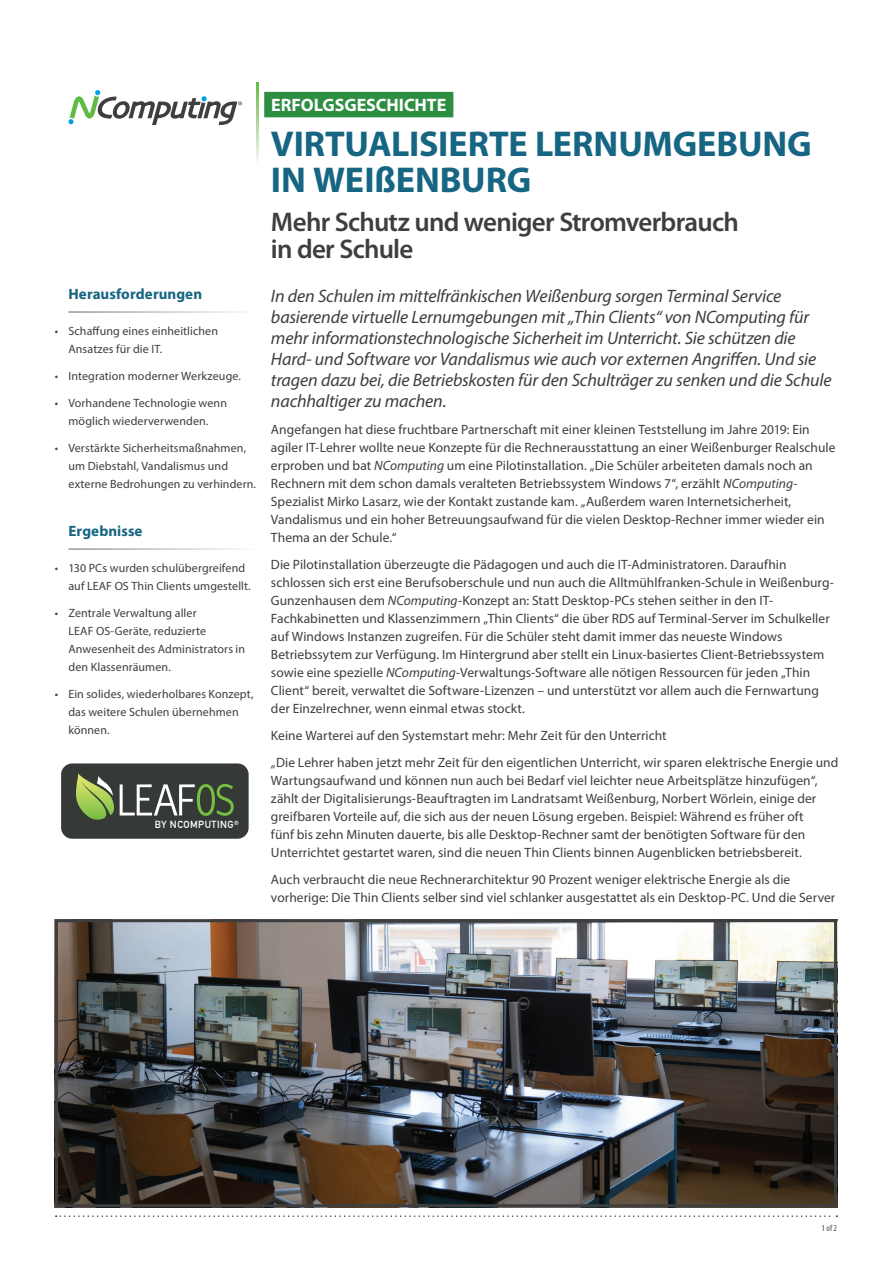
<style>
.page{position:relative;width:893px;height:1263px;background:#fff}
.page>*{position:absolute;margin:0;border:0;box-sizing:border-box;transform-origin:0 0}
.t1{font:700 36px/36px "Myriad Pro";letter-spacing:-.005em;color:#166582}
.t2{font:600 27px/27px "Myriad Pro";letter-spacing:-.03em;color:#3e3e3f}
.t3{font:italic 18px/21px "Myriad Pro";letter-spacing:-.01em;color:#3e3e3f}
.t4{font:700 18px "Myriad Pro";letter-spacing:-.005em;color:#fff}
.t5{font:700 15px "Myriad Pro";letter-spacing:.005em;color:#166582}
.t6{font:13.5px/18px "Myriad Pro";letter-spacing:.005em;color:#3e3e3f}
.t7{font:12px/18px "Myriad Pro";letter-spacing:.01em;color:#3e3e3f}
.t8{font:700 10.05px "DIN Alternate";letter-spacing:.05em;color:#fff}
.t9{font:condensed 9px "Myriad Pro";color:#4b4c4d}
.s1{font-style:italic}
</style>
<div class="page">
<svg style="left:68px;top:90px;width:174px;height:35px"></svg>
<svg style="left:257px;top:82px;width:1px;height:78px"></svg>
<svg style="left:56px;top:1215px;width:781px;height:2px"></svg>
<div style="left:264px;top:92px;width:189px;height:25px;background:#2d8e42"></div>
<img style="left:59px;top:923px;width:774px;height:280px">
<div style="left:55px;top:919px;width:782px;height:288px;border:3px solid #3e3e3f"></div>
<div style="left:61px;top:763px;width:188px;height:76px;background:#363a36;border-radius:11px"></div>
<svg style="left:76px;top:773px;width:158px;height:47px"></svg>
<p class="t5" style="left:68px;top:284px;width:135px">Herausforderungen</p>
<p class="t7" style="left:68px;top:322px;width:151px;text-indent:-14px">• Schaffung eines einheitlichen<br>Ansatzes für die IT.</p>
<p class="t7" style="left:55px;top:367px;width:188px">• Integration moderner Werkzeuge.</p>
<p class="t7" style="left:55px;top:394px;width:174px;text-align:center">• Vorhandene Technologie wenn möglich wiederverwenden.</p>
<p class="t7" style="left:68px;top:439px;width:189px;text-indent:-14px">• Verstärkte Sicherheitsmaßnahmen, um Diebstahl, Vandalismus und externe Bedrohungen zu verhindern.</p>
<p class="t5" style="left:68px;top:521px;width:76px">Ergebnisse</p>
<p class="t7" style="left:68px;top:559px;width:184px;text-indent:-14px">• 130 PCs wurden schulübergreifend auf LEAF OS Thin Clients umgestellt.</p>
<p class="t7" style="left:68px;top:604px;width:178px;text-indent:-14px">• Zentrale Verwaltung aller<br>LEAF OS-Geräte, reduzierte<br>Anwesenheit des Administrators in den Klassenräumen.</p>
<p class="t7" style="left:68px;top:685px;width:187px;text-indent:-14px">• Ein solides, wiederholbares Konzept, das weitere Schulen übernehmen können.</p>
<p class="t8" style="left:155px;top:817px;width:85px">BY NCOMPUTING<sup>®</sup></p>
<h3 class="t4" style="left:271px;top:94px;width:177px">ERFOLGSGESCHICHTE</h3>
<h1 class="t1" style="left:271px;top:125px;width:542px">VIRTUALISIERTE LERNUMGEBUNG<br>IN WEIßENBURG</h1>
<h2 class="t2" style="left:271px;top:208px;width:469px">Mehr Schutz und weniger Stromverbrauch in der Schule</h2>
<p class="t3" style="left:271px;top:285px;width:562px">In den Schulen im mittelfränkischen Weißenburg sorgen Terminal Service basierende virtuelle Lernumgebungen mit „Thin Clients“ von NComputing für mehr informationstechnologische Sicherheit im Unterricht. Sie schützen die Hard- und Software vor Vandalismus wie auch vor externen Angriffen. Und sie tragen dazu bei, die Betriebskosten für den Schulträger zu senken und die Schule nachhaltiger zu machen.</p>
<p class="t6" style="left:271px;top:420px;width:566px">Angefangen hat diese fruchtbare Partnerschaft mit einer kleinen Teststellung im Jahre 2019: Ein agiler IT-Lehrer wollte neue Konzepte für die Rechnerausstattung an einer Weißenburger Realschule erproben und bat <span class="s1">NComputing</span> um eine Pilotinstallation. „Die Schüler arbeiteten damals noch an Rechnern mit dem schon damals veralteten Betriebssystem Windows 7“, erzählt <span class="s1">NComputing</span>-Spezialist Mirko Lasarz, wie der Kontakt zustande kam. „Außerdem waren Internetsicherheit, Vandalismus und ein hoher Betreuungsaufwand für die vielen Desktop-Rechner immer wieder ein Thema an der Schule.“</p>
<p class="t6" style="left:271px;top:555px;width:564px">Die Pilotinstallation überzeugte die Pädagogen und auch die IT-Administratoren. Daraufhin schlossen sich erst eine Berufsoberschule und nun auch die Alltmühlfranken-Schule in Weißenburg-Gunzenhausen dem <span class="s1">NComputing</span>-Konzept an: Statt Desktop-PCs stehen seither in den IT-Fachkabinetten und Klassenzimmern „Thin Clients“ die über RDS auf Terminal-Server im Schulkeller auf Windows Instanzen zugreifen. Für die Schüler steht damit immer das neueste Windows Betriebssytem zur Verfügung. Im Hintergrund aber stellt ein Linux-basiertes Client-Betriebssystem sowie eine spezielle <span class="s1">NComputing</span>-Verwaltungs-Software alle nötigen Ressourcen für jeden „Thin Client“ bereit, verwaltet die Software-Lizenzen – und unterstützt vor allem auch die Fernwartung der Einzelrechner, wenn einmal etwas stockt.</p>
<p class="t6" style="left:271px;top:721px;width:569px;line-height:27px">Keine Warterei auf den Systemstart mehr: Mehr Zeit für den Unterricht<br>„Die Lehrer haben jetzt mehr Zeit für den eigentlichen Unterricht, wir sparen elektrische Energie und</p>
<p class="t6" style="left:271px;top:771px;width:548px">Wartungsaufwand und können nun auch bei Bedarf viel leichter neue Arbeitsplätze hinzufügen“, zählt der Digitalisierungs-Beauftragten im Landratsamt Weißenburg, Norbert Wörlein, einige der greifbaren Vorteile auf, die sich aus der neuen Lösung ergeben. Beispiel: Während es früher oft fünf bis zehn Minuten dauerte, bis alle Desktop-Rechner samt der benötigten Software für den Unterrichtet gestartet waren, sind die neuen Thin Clients binnen Augenblicken betriebsbereit.</p>
<p class="t6" style="left:271px;top:870px;width:566px">Auch verbraucht die neue Rechnerarchitektur 90 Prozent weniger elektrische Energie als die vorherige: Die Thin Clients selber sind viel schlanker ausgestattet als ein Desktop-PC. Und die Server</p>
<p class="t9" style="left:822px;top:1222px;width:17px">1 of 2</p>
</div>
